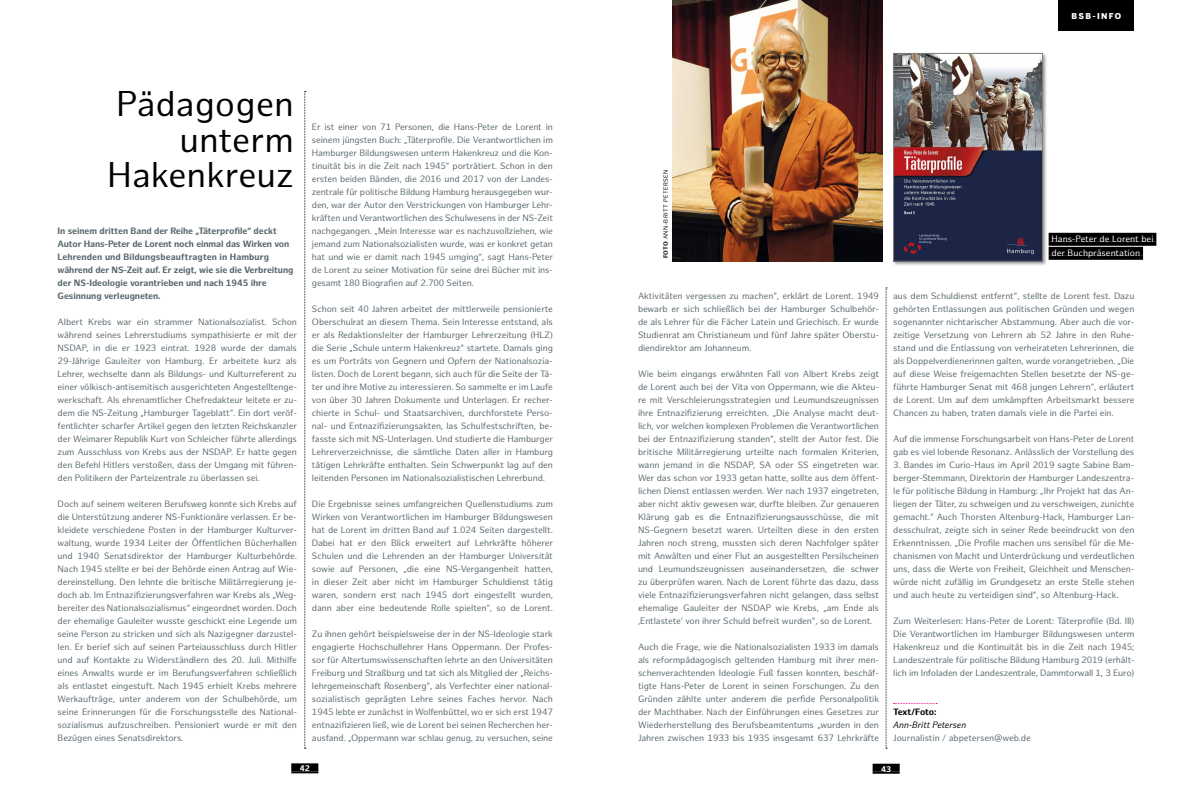
<style>
.page{position:relative;width:1191px;height:794px;background:#fff}
.page>*{position:absolute;margin:0;border:0;box-sizing:border-box;transform-origin:0 0}
.t1{font:35px/35.5px "Hamburg Sans";color:#000;text-align:right}
.t2{font:9px/13px "Hamburg Sans";letter-spacing:-.01em;color:#58666d;text-align:justify}
.t3{font:700 9px/13px "Hamburg Sans";letter-spacing:-.01em;color:#58666d}
.t4{font:9px/14px "Hamburg Sans";color:#fff}
.t5{font:italic 9px "Hamburg Sans";color:#000}
.t6{font:700 9px "Hamburg Sans";letter-spacing:-.03em;color:#000}
.t7{font:900 8px "Benton Sans";letter-spacing:.17em;color:#fff}
.t8{font:700 8px "Hamburg Sans";color:#fff}
.t9{font:6px "Hamburg Sans";letter-spacing:.06em;color:#000}
.s1{font-weight:700}
</style>
<div class="page">
<div style="left:872px;top:763px;width:27px;height:8px;background:#000"></div>
<hr style="left:872px;top:771px;width:27px;height:2px;background:#000">
<div style="left:291px;top:763px;width:27px;height:8px;background:#000"></div>
<hr style="left:291px;top:771px;width:27px;height:2px;background:#000">
<svg style="left:885px;top:287px;width:2px;height:462px"></svg>
<div style="left:1058px;top:0;width:76px;height:31px;background:#000"></div>
<svg style="left:893px;top:703px;width:44px;height:1px"></svg>
<svg style="left:304px;top:91px;width:2px;height:658px"></svg>
<img style="left:673px;top:0;width:209px;height:261px">
<div style="left:892px;top:52px;width:155px;height:215px;background:#000;opacity:.4"></div>
<img style="left:895px;top:55px;width:145px;height:204px">
<div style="left:893px;top:53px;width:149px;height:208px;border:1px solid #7e7e7d"></div>
<div style="left:1048px;top:233px;width:108px;height:9px;background:#000"></div>
<svg style="left:1048px;top:242px;width:108px;height:4px"></svg>
<div style="left:1048px;top:247px;width:95px;height:9px;background:#000"></div>
<svg style="left:1048px;top:256px;width:95px;height:4px"></svg>
<h1 class="t1" style="left:107px;top:87px;width:188px">Pädagogen unterm<br>Hakenkreuz</h1>
<p class="t3" style="left:58px;top:225px;width:237px">In seinem dritten Band der Reihe „Täterprofile“ deckt Autor Hans-Peter de Lorent noch einmal das Wirken von Lehrenden und Bildungsbeauftragten in Hamburg während der NS-Zeit auf. Er zeigt, wie sie die Verbreitung der NS-Ideologie vorantrieben und nach 1945 ihre Gesinnung verleugneten.</p>
<p class="t2" style="left:58px;top:316px;width:241px">Albert Krebs war ein strammer Nationalsozialist. Schon während seines Lehrerstudiums sympathisierte er mit der NSDAP, in die er 1923 eintrat. 1928 wurde der damals 29-Jährige Gauleiter von Hamburg. Er arbeitete kurz als Lehrer, wechselte dann als Bildungs- und Kulturreferent zu einer völkisch-antisemitisch ausgerichteten Angestelltenge&shy;werkschaft. Als ehrenamtlicher Chefredakteur leitete er zu&shy;dem die NS-Zeitung „Hamburger Tageblatt“. Ein dort veröf&shy;fentlichter scharfer Artikel gegen den letzten Reichskanzler der Weimarer Republik Kurt von Schleicher führte allerdings zum Ausschluss von Krebs aus der NSDAP. Er hatte gegen den Befehl Hitlers verstoßen, dass der Umgang mit führen&shy;den Politikern der Parteizentrale zu überlassen sei.</p>
<p class="t2" style="left:58px;top:498px;width:241px">Doch auf seinem weiteren Berufsweg konnte sich Krebs auf die Unterstützung anderer NS-Funktionäre verlassen. Er be&shy;kleidete verschiedene Posten in der Hamburger Kulturver&shy;waltung, wurde 1934 Leiter der Öffentlichen Bücherhallen und 1940 Senatsdirektor der Hamburger Kulturbehörde.<br>Nach 1945 stellte er bei der Behörde einen Antrag auf Wie&shy;dereinstellung. Den lehnte die britische Militärregierung je&shy;doch ab. Im Entnazifizierungsverfahren war Krebs als „Weg&shy;bereiter des Nationalsozialismus“ eingeordnet worden. Doch der ehemalige Gauleiter wusste geschickt eine Legende um seine Person zu stricken und sich als Nazigegner darzustel&shy;len. Er berief sich auf seinen Parteiausschluss durch Hitler und auf Kontakte zu Widerständlern des 20. Juli. Mithilfe eines Anwalts wurde er im Berufungsverfahren schließlich als entlastet eingestuft. Nach 1945 erhielt Krebs mehrere Werkaufträge, unter anderem von der Schulbehörde, um seine Erinnerungen für die Forschungsstelle des National&shy;sozialismus aufzuschreiben. Pensioniert wurde er mit den Bezügen eines Senatsdirektors.</p>
<p class="t2" style="left:312px;top:121px;width:242px">Er ist einer von 71 Personen, die Hans-Peter de Lorent in seinem jüngsten Buch: „Täterprofile. Die Verantwortlichen im Hamburger Bildungswesen unterm Hakenkreuz und die Kon&shy;tinuität bis in die Zeit nach 1945“ porträtiert. Schon in den ersten beiden Bänden, die 2016 und 2017 von der Landes&shy;zentrale für politische Bildung Hamburg herausgegeben wur&shy;den, war der Autor den Verstrickungen von Hamburger Lehr&shy;kräften und Verantwortlichen des Schulwesens in der NS-Zeit nachgegangen. „Mein Interesse war es nachzuvollziehen, wie jemand zum Nationalsozialisten wurde, was er konkret getan hat und wie er damit nach 1945 umging“, sagt Hans-Peter de Lorent zu seiner Motivation für seine drei Bücher mit ins&shy;gesamt 180 Biografien auf 2.700 Seiten.</p>
<p class="t2" style="left:312px;top:303px;width:242px">Schon seit 40 Jahren arbeitet der mittlerweile pensionierte Oberschulrat an diesem Thema. Sein Interesse entstand, als er als Redaktionsleiter der Hamburger Lehrerzeitung (HLZ) die Serie „Schule unterm Hakenkreuz“ startete. Damals ging es um Porträts von Gegnern und Opfern der Nationalsozia&shy;listen. Doch de Lorent begann, sich auch für die Seite der Tä&shy;ter und ihre Motive zu interessieren. So sammelte er im Laufe von über 30 Jahren Dokumente und Unterlagen. Er recher&shy;chierte in Schul- und Staatsarchiven, durchforstete Perso&shy;nal- und Entnazifizierungsakten, las Schulfestschriften, be&shy;fasste sich mit NS-Unterlagen. Und studierte die Hamburger Lehrerverzeichnisse, die sämtliche Daten aller in Hamburg tätigen Lehrkräfte enthalten. Sein Schwerpunkt lag auf den leitenden Personen im Nationalsozialistischen Lehrerbund.</p>
<p class="t2" style="left:312px;top:497px;width:242px">Die Ergebnisse seines umfangreichen Quellenstudiums zum Wirken von Verantwortlichen im Hamburger Bildungswesen hat de Lorent im dritten Band auf 1.024 Seiten dargestellt.<br>Dabei hat er den Blick erweitert auf Lehrkräfte höherer Schulen und die Lehrenden an der Hamburger Universität sowie auf Personen, „die eine NS-Vergangenheit hatten, in dieser Zeit aber nicht im Hamburger Schuldienst tätig waren, sondern erst nach 1945 dort eingestellt wurden, dann aber eine bedeutende Rolle spielten“, so de Lorent.</p>
<p class="t2" style="left:312px;top:627px;width:242px">Zu ihnen gehört beispielsweise der in der NS-Ideologie stark engagierte Hochschullehrer Hans Oppermann. Der Profes&shy;sor für Altertumswissenschaften lehrte an den Universitäten Freiburg und Straßburg und tat sich als Mitglied der „Reichs&shy;lehrgemeinschaft Rosenberg“, als Verfechter einer national&shy;sozialistisch geprägten Lehre seines Faches hervor. Nach 1945 lebte er zunächst in Wolfenbüttel, wo er sich erst 1947 entnazifizieren ließ, wie de Lorent bei seinen Recherchen her&shy;ausfand. „Oppermann war schlau genug, zu versuchen, seine</p>
<p class="t7" style="left:1071px;top:12px;width:51px">BSB-INFO</p>
<p class="t9" style="left:662px;top:258px;width:90px;rotate:-90deg"><span class="s1">FOTO</span> ANN-BRITT PETERSEN</p>
<p class="t2" style="left:638px;top:289px;width:242px">Aktivitäten vergessen zu machen“, erklärt de Lorent. 1949 bewarb er sich schließlich bei der Hamburger Schulbehör&shy;de als Lehrer für die Fächer Latein und Griechisch. Er wurde Studienrat am Christianeum und fünf Jahre später Oberstu&shy;diendirektor am Johanneum.</p>
<p class="t2" style="left:638px;top:367px;width:242px">Wie beim eingangs erwähnten Fall von Albert Krebs zeigt de Lorent auch bei der Vita von Oppermann, wie die Akteu&shy;re mit Verschleierungsstrategien und Leumundszeugnissen ihre Entnazifizierung erreichten. „Die Analyse macht deut&shy;lich, vor welchen komplexen Problemen die Verantwortlichen bei der Entnazifizierung standen“, stellt der Autor fest. Die britische Militärregierung urteilte nach formalen Kriterien, wann jemand in die NSDAP, SA oder SS eingetreten war.<br>Wer das schon vor 1933 getan hatte, sollte aus dem öffent&shy;lichen Dienst entlassen werden. Wer nach 1937 eingetreten, aber nicht aktiv gewesen war, durfte bleiben. Zur genaueren Klärung gab es die Entnazifizierungsausschüsse, die mit NS-Gegnern besetzt waren. Urteilten diese in den ersten Jahren noch streng, mussten sich deren Nachfolger später mit Anwälten und einer Flut an ausgestellten Persilscheinen und Leumundszeugnissen auseinandersetzen, die schwer zu überprüfen waren. Nach de Lorent führte das dazu, dass viele Entnazifizierungsverfahren nicht gelangen, dass selbst ehemalige Gauleiter der NSDAP wie Krebs, „am Ende als ‚Entlastete‘ von ihrer Schuld befreit wurden“, so de Lorent.</p>
<p class="t2" style="left:638px;top:640px;width:242px">Auch die Frage, wie die Nationalsozialisten 1933 im damals als reformpädagogisch geltenden Hamburg mit ihrer men&shy;schenverachtenden Ideologie Fuß fassen konnten, beschäf&shy;tigte Hans-Peter de Lorent in seinen Forschungen. Zu den Gründen zählte unter anderem die perfide Personalpolitik der Machthaber. Nach der Einführungen eines Gesetzes zur Wiederherstellung des Berufsbeamtentums „wurden in den Jahren zwischen 1933 bis 1935 insgesamt 637 Lehrkräfte</p>
<p class="t4" style="left:1051px;top:232px;width:104px">Hans-Peter de Lorent bei der Buchpräsentation</p>
<p class="t2" style="left:893px;top:290px;width:243px">aus dem Schuldienst entfernt“, stellte de Lorent fest. Dazu gehörten Entlassungen aus politischen Gründen und wegen sogenannter nichtarischer Abstammung. Aber auch die vor&shy;zeitige Versetzung von Lehrern ab 52 Jahre in den Ruhe&shy;stand und die Entlassung von verheirateten Lehrerinnen, die als Doppelverdienerinnen galten, wurde vorangetrieben. „Die auf diese Weise freigemachten Stellen besetzte der NS-ge&shy;führte Hamburger Senat mit 468 jungen Lehrern“, erläutert de Lorent. Um auf dem umkämpften Arbeitsmarkt bessere Chancen zu haben, traten damals viele in die Partei ein.</p>
<p class="t2" style="left:893px;top:433px;width:243px">Auf die immense Forschungsarbeit von Hans-Peter de Lorent gab es viel lobende Resonanz. Anlässlich der Vorstellung des</p>
<p class="t2" style="left:893px;top:459px;width:243px">3. Bandes im Curio-Haus im April 2019 sagte Sabine Bam&shy;berger-Stemmann, Direktorin der Hamburger Landeszentra&shy;le für politische Bildung in Hamburg: „Ihr Projekt hat das An&shy;liegen der Täter, zu schweigen und zu verschweigen, zunichte gemacht.“ Auch Thorsten Altenburg-Hack, Hamburger Lan&shy;desschulrat, zeigte sich in seiner Rede beeindruckt von den Erkenntnissen. „Die Profile machen uns sensibel für die Me&shy;chanismen von Macht und Unterdrückung und verdeutlichen uns, dass die Werte von Freiheit, Gleichheit und Menschen&shy;würde nicht zufällig im Grundgesetz an erste Stelle stehen und auch heute zu verteidigen sind“, so Altenburg-Hack.</p>
<p class="t2" style="left:893px;top:615px;width:243px">Zum Weiterlesen: Hans-Peter de Lorent: Täterprofile (Bd. III)<br>Die Verantwortlichen im Hamburger Bildungswesen unterm Hakenkreuz und die Kontinuität bis in die Zeit nach 1945; Landeszentrale für politische Bildung Hamburg 2019 (erhält&shy;lich im Infoladen der Landeszentrale, Dammtorwall 1, 3 Euro)</p>
<p class="t6" style="left:893px;top:706px;width:45px">Text/Foto:</p>
<p class="t5" style="left:893px;top:720px;width:74px">Ann-Britt Petersen</p>
<p class="t2" style="left:893px;top:732px;width:139px">Journalistin / abpetersen@web.de</p>
<p class="t8" style="left:300px;top:764px;width:12px">42</p>
<p class="t8" style="left:881px;top:764px;width:12px">43</p>
</div>
